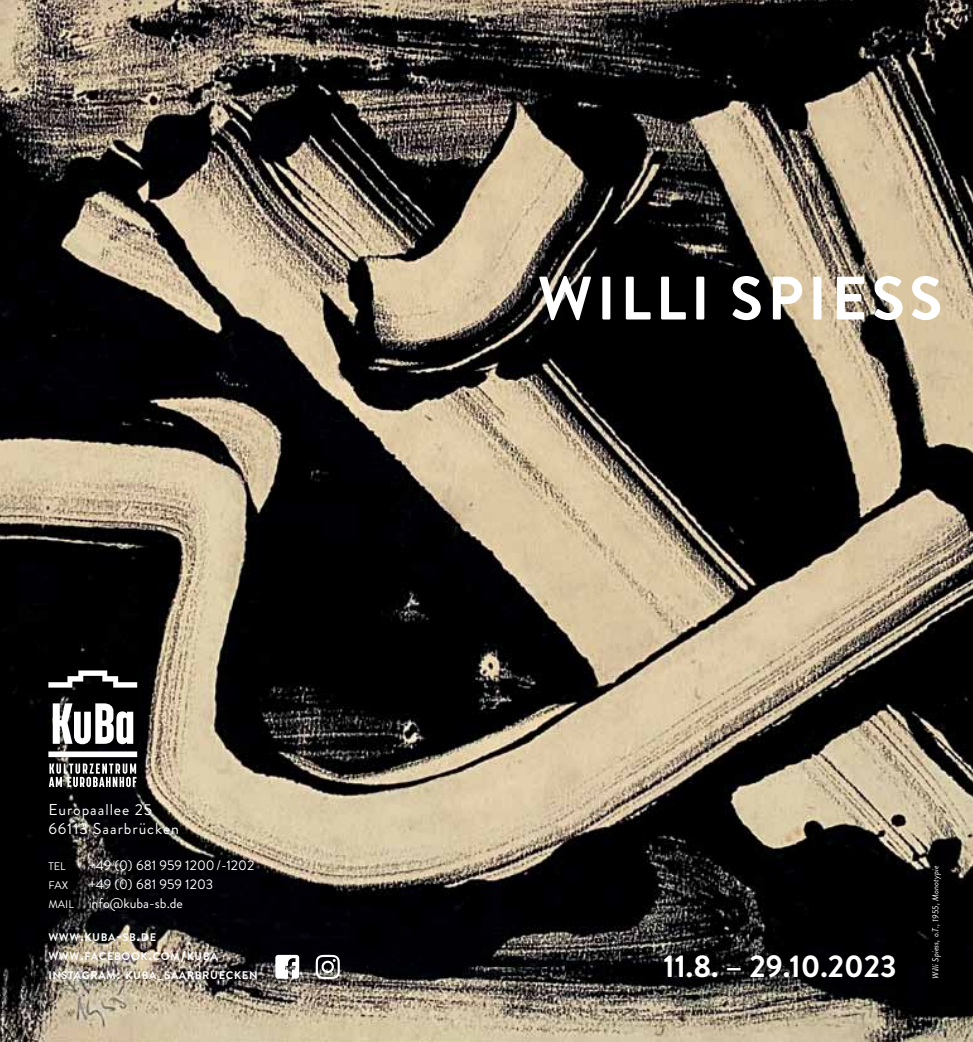
<style>
.page{position:relative;width:973px;height:1042px;background:#fff}
.page>*{position:absolute;margin:0;border:0;box-sizing:border-box;transform-origin:0 0}
.t1{font:700 61.25px "Brandon Grotesque";letter-spacing:.07em;color:#fff}
.t2{font:700 31.5px "Brandon Grotesque";color:#fff}
.t3{font:15.75px/18.9px "Brandon Grotesque";letter-spacing:.06em;color:#fff}
.t4{font:14px/18.9px "Brandon Grotesque";color:#fff}
.t5{font:700 11.03px/18.9px "Brandon Grotesque";letter-spacing:.055em;color:#fff}
.t6{font:11.03px "Brandon Grotesque";color:#fff}
.t7{font:italic 8.75px "Brandon Grotesque";letter-spacing:.01em;color:#fff}
.s1{font-size:11.03px}
.s2{font-style:inherit}
.s3{font-size:15.75px}
</style>
<div class="page">
<img style="left:0;top:0;width:972px;height:1042px">
<svg style="left:48px;top:670px;width:89px;height:17px"></svg>
<svg style="left:53px;top:703px;width:80px;height:41px"></svg>
<svg style="left:49px;top:763px;width:87px;height:24px"></svg>
<svg style="left:48px;top:751px;width:89px;height:6px"></svg>
<svg style="left:275px;top:955px;width:24px;height:23px"></svg>
<svg style="left:315px;top:955px;width:25px;height:24px"></svg>
<h3 class="t3" style="left:48px;top:800px;width:132px">Europaallee 25<br>66113 Saarbrücken</h3>
<p class="t6" style="left:48px;top:858px;width:19px">TEL</p>
<p class="t4" style="left:89px;top:855px;width:167px">+49 (0) 681 959 1200/-1202</p>
<p class="t6" style="left:48px;top:877px;width:21px">FAX</p>
<p class="t4" style="left:48px;top:874px;width:166px;text-indent:40px">+49 (0) 681 959 1203<br><span class="s1">MAIL</span> <span class="s2">info@kuba-sb.de</span></p>
<p class="t5" style="left:48px;top:928px;width:211px">WWW<span class="s3">.</span>KUBA<span class="s3">-</span>SB<span class="s3">.</span>DE<br>WWW<span class="s3">.</span>FACEBOOK<span class="s3">.</span>COM<span class="s3">/</span>KUBA<br>INSTAGRAM<span class="s3">:</span> KUBA<span class="s3">_</span>SAARBRUECKEN</p>
<h1 class="t1" style="left:537px;top:256px;width:368px">WILLI SPIESS</h1>
<h2 class="t2" style="left:663px;top:944px;width:234px">11.8. – 29.10.2023</h2>
<p class="t7" style="left:929px;top:978px;width:114px;rotate:-90deg">Willi Spiess, o.T., 1955, Monotypie</p>
</div>
